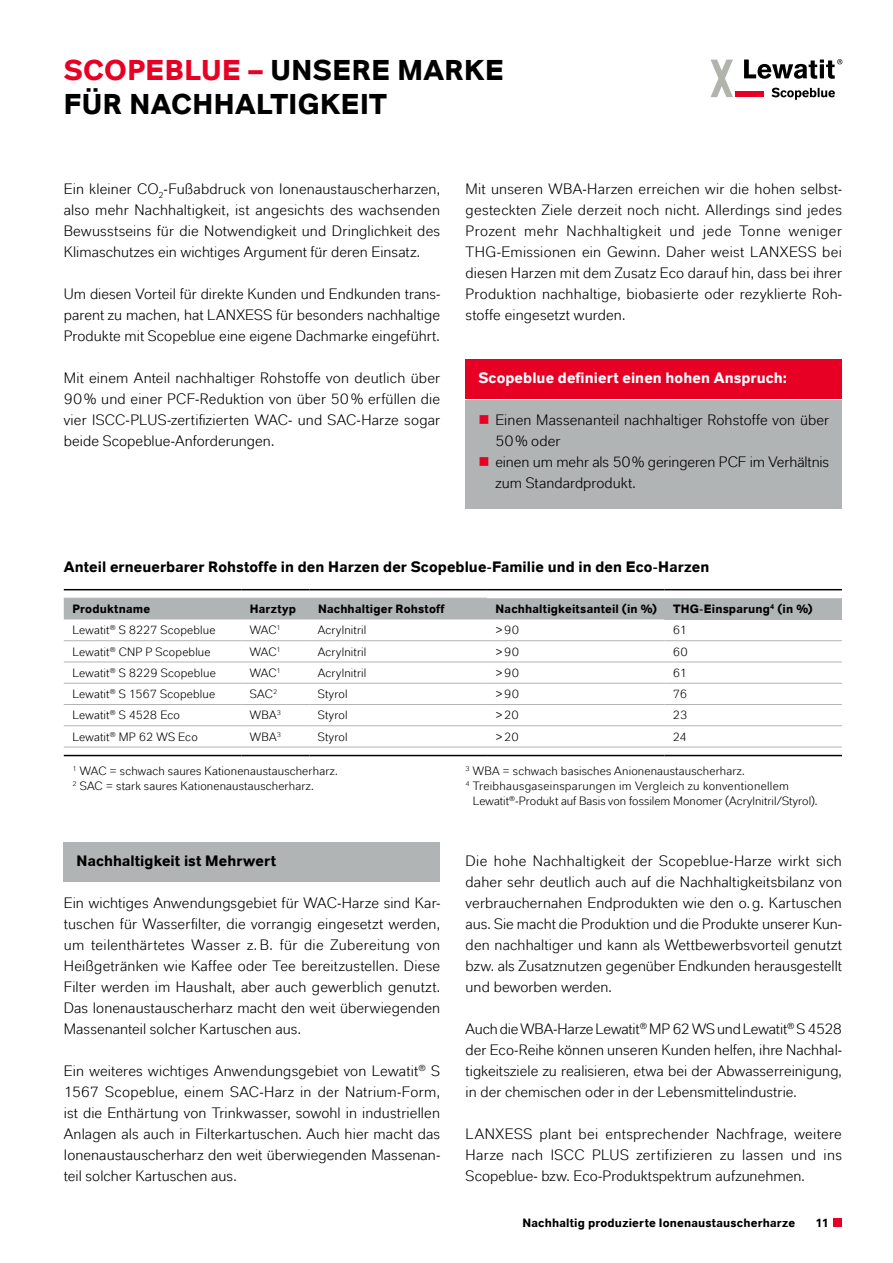
<style>
.page{position:relative;width:893px;height:1263px;background:#fff}
.page>*{position:absolute;margin:0;border:0;box-sizing:border-box;transform-origin:0 0}
.t1{font:700 28.5px/34.2px "Lanxess";letter-spacing:.015em;color:#000}
.t2{font:15px/21px "Lanxess";letter-spacing:.005em;color:#000;text-align:justify}
.t3{font:700 15px "Lanxess";letter-spacing:.005em;color:#000}
.t4{font:700 15px "Lanxess";letter-spacing:.005em;color:#fff}
.t5{font:12px/15px "Lanxess";letter-spacing:.01em;color:#000}
.t6{font:700 12px "Lanxess";letter-spacing:.015em;color:#000}
.s1{color:#e70023}
</style>
<div class="page">
<div style="left:736px;top:92px;width:28px;height:5px;background:#e70023"></div>
<svg style="left:710px;top:60px;width:23px;height:37px"></svg>
<svg style="left:744px;top:59px;width:98px;height:20px"></svg>
<svg style="left:771px;top:88px;width:64px;height:12px"></svg>
<div style="left:466px;top:400px;width:376px;height:109px;background:#b1b4b4"></div>
<div style="left:466px;top:359px;width:376px;height:39px;background:#e70023"></div>
<div style="left:64px;top:842px;width:376px;height:39px;background:#b1b4b4"></div>
<div style="left:64px;top:598px;width:778px;height:21px;background:#b1b4b4"></div>
<hr style="left:64px;top:598px;width:177px;height:1px;background:#b1b4b4">
<hr style="left:241px;top:598px;width:68px;height:1px;background:#b1b4b4">
<hr style="left:64px;top:640px;width:177px;height:1px;background:#b1b4b4">
<hr style="left:241px;top:640px;width:68px;height:1px;background:#b1b4b4">
<hr style="left:64px;top:662px;width:177px;height:1px;background:#b1b4b4">
<hr style="left:241px;top:662px;width:68px;height:1px;background:#b1b4b4">
<hr style="left:64px;top:683px;width:177px;height:1px;background:#b1b4b4">
<hr style="left:241px;top:683px;width:68px;height:1px;background:#b1b4b4">
<hr style="left:64px;top:704px;width:177px;height:1px;background:#b1b4b4">
<hr style="left:241px;top:704px;width:68px;height:1px;background:#b1b4b4">
<hr style="left:64px;top:725px;width:177px;height:1px;background:#b1b4b4">
<hr style="left:241px;top:725px;width:68px;height:1px;background:#b1b4b4">
<hr style="left:64px;top:755px;width:177px;height:1px;background:#000">
<hr style="left:241px;top:755px;width:68px;height:1px;background:#000">
<hr style="left:309px;top:755px;width:178px;height:1px;background:#000">
<hr style="left:487px;top:755px;width:177px;height:1px;background:#000">
<hr style="left:664px;top:755px;width:178px;height:1px;background:#000">
<hr style="left:64px;top:589px;width:177px;height:1px;background:#000">
<hr style="left:241px;top:589px;width:68px;height:1px;background:#000">
<hr style="left:309px;top:589px;width:178px;height:1px;background:#000">
<hr style="left:487px;top:589px;width:177px;height:1px;background:#000">
<hr style="left:664px;top:589px;width:178px;height:1px;background:#000">
<hr style="left:64px;top:747px;width:177px;height:1px;background:#b1b4b4">
<hr style="left:241px;top:747px;width:68px;height:1px;background:#b1b4b4">
<hr style="left:309px;top:747px;width:178px;height:1px;background:#b1b4b4">
<hr style="left:487px;top:747px;width:177px;height:1px;background:#b1b4b4">
<hr style="left:664px;top:747px;width:178px;height:1px;background:#b1b4b4">
<hr style="left:309px;top:598px;width:178px;height:1px;background:#b1b4b4">
<hr style="left:664px;top:619px;width:178px;height:1px;background:#b1b4b4">
<hr style="left:309px;top:640px;width:178px;height:1px;background:#b1b4b4">
<hr style="left:487px;top:640px;width:177px;height:1px;background:#b1b4b4">
<hr style="left:664px;top:640px;width:178px;height:1px;background:#b1b4b4">
<hr style="left:309px;top:662px;width:178px;height:1px;background:#b1b4b4">
<hr style="left:487px;top:662px;width:177px;height:1px;background:#b1b4b4">
<hr style="left:664px;top:662px;width:178px;height:1px;background:#b1b4b4">
<hr style="left:309px;top:683px;width:178px;height:1px;background:#b1b4b4">
<hr style="left:487px;top:683px;width:177px;height:1px;background:#b1b4b4">
<hr style="left:664px;top:683px;width:178px;height:1px;background:#b1b4b4">
<hr style="left:309px;top:704px;width:178px;height:1px;background:#b1b4b4">
<hr style="left:487px;top:704px;width:177px;height:1px;background:#b1b4b4">
<hr style="left:664px;top:704px;width:178px;height:1px;background:#b1b4b4">
<hr style="left:309px;top:725px;width:178px;height:1px;background:#b1b4b4">
<hr style="left:487px;top:725px;width:177px;height:1px;background:#b1b4b4">
<hr style="left:664px;top:725px;width:178px;height:1px;background:#b1b4b4">
<div style="left:833px;top:1218px;width:9px;height:9px;background:#e70023"></div>
<h1 class="t1" style="left:64px;top:53px;width:441px"><span class="s1">SCOPEBLUE –</span> UNSERE MARKE<br>FÜR NACHHALTIGKEIT</h1>
<p class="t2" style="left:64px;top:178px;width:378px">Ein kleiner CO<sub>2</sub>-Fußabdruck von Ionenaustauscherharzen, also mehr Nachhaltigkeit, ist angesichts des wachsenden Bewusstseins für die Notwendigkeit und Dringlichkeit des Klimaschutzes ein wichtiges Argument für deren Einsatz.</p>
<p class="t2" style="left:64px;top:283px;width:378px">Um diesen Vorteil für direkte Kunden und Endkunden trans&shy;parent zu machen, hat LANXESS für besonders nachhaltige Produkte mit Scopeblue eine eigene Dachmarke eingeführt.</p>
<p class="t2" style="left:64px;top:367px;width:378px">Mit einem Anteil nachhaltiger Rohstoffe von deutlich über 90 % und einer PCF-Reduktion von über 50 % erfüllen die vier ISCC-PLUS-zertifizierten WAC- und SAC-Harze sogar beide Scopeblue-Anforderungen.</p>
<p class="t2" style="left:466px;top:178px;width:378px">Mit unseren WBA-Harzen erreichen wir die hohen selbst&shy;gesteckten Ziele derzeit noch nicht. Allerdings sind jedes Prozent mehr Nachhaltigkeit und jede Tonne weniger THG‑Emissionen ein Gewinn. Daher weist LANXESS bei diesen Harzen mit dem Zusatz Eco darauf hin, dass bei ihrer Produktion nachhaltige, biobasierte oder rezyklierte Roh&shy;stoffe eingesetzt wurden.</p>
<p class="t4" style="left:478px;top:368px;width:310px">Scopeblue definiert einen hohen Anspruch:</p>
<p class="t2" style="left:495px;top:409px;width:335px;text-indent:-17px"><span class="s1">■</span> Einen Massenanteil nachhaltiger Rohstoffe von über<br>50% oder</p>
<p class="t2" style="left:495px;top:451px;width:335px;text-indent:-17px"><span class="s1">■</span> einen um mehr als 50% geringeren PCF im Verhältnis zum Standardprodukt.</p>
<p class="t3" style="left:64px;top:558px;width:647px">Anteil erneuerbarer Rohstoffe in den Harzen der Scopeblue-Familie und in den Eco-Harzen</p>
<p class="t6" style="left:72px;top:602px;width:79px">Produktname</p>
<p class="t6" style="left:250px;top:602px;width:48px">Harztyp</p>
<p class="t6" style="left:318px;top:602px;width:128px">Nachhaltiger Rohstoff</p>
<p class="t6" style="left:496px;top:602px;width:163px">Nachhaltigkeitsanteil (in %)</p>
<p class="t6" style="left:673px;top:602px;width:141px">THG-Einsparung<sup>4</sup> (in %)</p>
<p class="t5" style="left:72px;top:622px;width:145px">Lewatit<sup>®</sup> S 8227 Scopeblue</p>
<p class="t5" style="left:250px;top:622px;width:32px">WAC<sup>1</sup></p>
<p class="t5" style="left:318px;top:622px;width:50px">Acrylnitril</p>
<p class="t5" style="left:495px;top:622px;width:25px">&gt;90</p>
<p class="t5" style="left:673px;top:623px;width:16px">61</p>
<p class="t5" style="left:72px;top:644px;width:140px">Lewatit<sup>®</sup> CNP P Scopeblue</p>
<p class="t5" style="left:250px;top:644px;width:32px">WAC<sup>1</sup></p>
<p class="t5" style="left:318px;top:644px;width:50px">Acrylnitril</p>
<p class="t5" style="left:495px;top:644px;width:25px">&gt;90</p>
<p class="t5" style="left:673px;top:644px;width:16px">60</p>
<p class="t5" style="left:72px;top:665px;width:145px">Lewatit<sup>®</sup> S 8229 Scopeblue</p>
<p class="t5" style="left:250px;top:665px;width:32px">WAC<sup>1</sup></p>
<p class="t5" style="left:318px;top:665px;width:50px">Acrylnitril</p>
<p class="t5" style="left:495px;top:665px;width:25px">&gt;90</p>
<p class="t5" style="left:673px;top:665px;width:16px">61</p>
<p class="t5" style="left:72px;top:686px;width:144px">Lewatit<sup>®</sup> S 1567 Scopeblue</p>
<p class="t5" style="left:250px;top:686px;width:29px">SAC<sup>2</sup></p>
<p class="t5" style="left:318px;top:686px;width:31px">Styrol</p>
<p class="t5" style="left:495px;top:686px;width:25px">&gt;90</p>
<p class="t5" style="left:673px;top:686px;width:16px">76</p>
<p class="t5" style="left:72px;top:708px;width:109px">Lewatit<sup>®</sup> S 4528 Eco</p>
<p class="t5" style="left:250px;top:708px;width:33px">WBA<sup>3</sup></p>
<p class="t5" style="left:318px;top:708px;width:31px">Styrol</p>
<p class="t5" style="left:495px;top:708px;width:25px">&gt;20</p>
<p class="t5" style="left:673px;top:708px;width:16px">23</p>
<p class="t5" style="left:72px;top:729px;width:127px">Lewatit<sup>®</sup> MP 62 WS Eco</p>
<p class="t5" style="left:250px;top:729px;width:33px">WBA<sup>3</sup></p>
<p class="t5" style="left:318px;top:729px;width:31px">Styrol</p>
<p class="t5" style="left:495px;top:729px;width:25px">&gt;20</p>
<p class="t5" style="left:673px;top:729px;width:16px">24</p>
<p class="t5" style="left:72px;top:763px;width:267px"><sup>1</sup> WAC = schwach saures Kationenaustauscherharz.</p>
<p class="t5" style="left:465px;top:763px;width:281px"><sup>3</sup> WBA = schwach basisches Anionenaustauscherharz.</p>
<p class="t5" style="left:72px;top:778px;width:243px"><sup>2</sup> SAC = stark saures Kationenaustauscherharz.</p>
<p class="t5" style="left:473px;top:778px;width:346px;text-indent:-7px"><sup>4</sup> Treibhausgaseinsparungen im Vergleich zu konventionellem<br>Lewatit<sup>®</sup>-Produkt auf Basis von fossilem Monomer (Acrylnitril/Styrol).</p>
<p class="t3" style="left:77px;top:851px;width:201px">Nachhaltigkeit ist Mehrwert</p>
<p class="t2" style="left:64px;top:892px;width:378px">Ein wichtiges Anwendungsgebiet für WAC-Harze sind Kar&shy;tuschen für Wasserfilter, die vorrangig eingesetzt werden, um teilenthärtetes Wasser z. B. für die Zubereitung von Heißgetränken wie Kaffee oder Tee bereitzustellen. Diese Filter werden im Haushalt, aber auch gewerblich genutzt.<br>Das Ionenaustauscherharz macht den weit überwiegenden Massenanteil solcher Kartuschen aus.</p>
<p class="t2" style="left:64px;top:1060px;width:378px">Ein weiteres wichtiges Anwendungsgebiet von Lewatit<sup>®</sup> S 1567 Scopeblue, einem SAC-Harz in der Natrium-Form, ist die Enthärtung von Trinkwasser, sowohl in industriellen Anlagen als auch in Filterkartuschen. Auch hier macht das Ionenaustauscherharz den weit überwiegenden Massenan&shy;teil solcher Kartuschen aus.</p>
<p class="t2" style="left:466px;top:850px;width:378px">Die hohe Nachhaltigkeit der Scopeblue-Harze wirkt sich daher sehr deutlich auch auf die Nachhaltigkeitsbilanz von verbrauchernahen Endprodukten wie den o.g. Kartuschen aus. Sie macht die Produktion und die Produkte unserer Kun&shy;den nachhaltiger und kann als Wettbewerbsvorteil genutzt bzw. als Zusatznutzen gegenüber Endkunden herausgestellt und beworben werden.</p>
<p class="t2" style="left:466px;top:1018px;width:378px">Auch die WBA-Harze Lewatit<sup>®</sup> MP 62 WS und Lewatit<sup>®</sup> S 4528 der Eco-Reihe können unseren Kunden helfen, ihre Nachhal&shy;tigkeitsziele zu realisieren, etwa bei der Abwasserreinigung, in der chemischen oder in der Lebensmittelindustrie.</p>
<p class="t2" style="left:466px;top:1123px;width:378px">LANXESS plant bei entsprechender Nachfrage, weitere Harze nach ISCC PLUS zertifizieren zu lassen und ins Scopeblue- bzw. Eco-Produktspektrum aufzunehmen.</p>
<p class="t6" style="left:522px;top:1215px;width:274px">Nachhaltig produzierte Ionenaustauscherharze</p>
<p class="t6" style="left:815px;top:1215px;width:15px">11</p>
</div>
